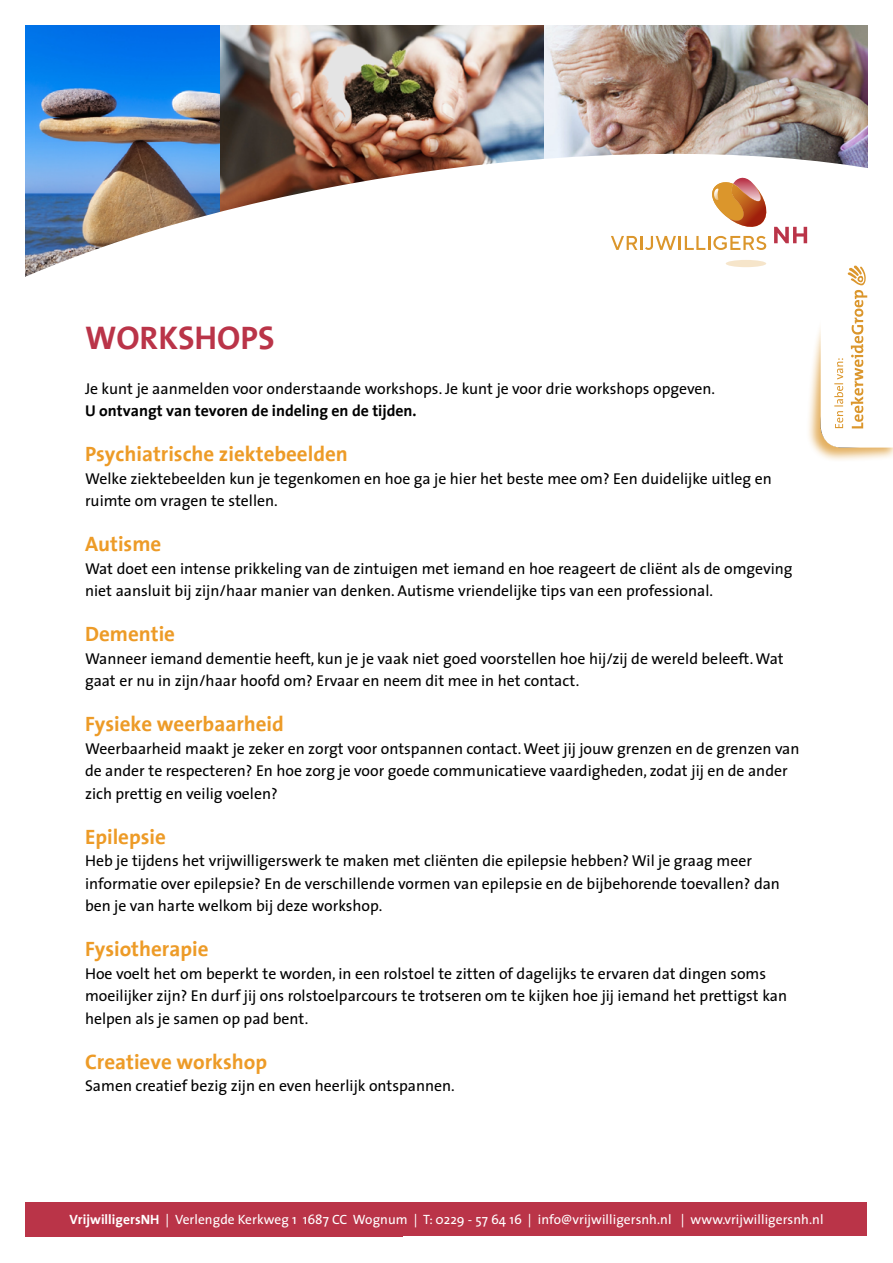
<style>
.page{position:relative;width:893px;height:1263px;background:#fff}
.page>*{position:absolute;margin:0;border:0;box-sizing:border-box;transform-origin:0 0}
.t1{font:700 33px "The Sans";color:#ba3448}
.t2{font:700 21px "The Sans";color:#ed9b27}
.t3{font:15.75px/22.5px "The Sans";color:#000}
.t4{font:700 15.75px "The Sans";color:#000}
.t5{font:13.5px "The Sans";letter-spacing:.005em;color:#fff}
.s1{font-weight:700}
</style>
<div class="page">
<div style="left:26px;top:1202px;width:841px;height:34px;background:#ba3448"></div>
<img style="left:219px;top:26px;width:326px;height:120px">
<img style="left:545px;top:26px;width:322px;height:120px">
<img style="left:26px;top:26px;width:193px;height:120px">
<img style="left:25px;top:146px;width:843px;height:131px">
<svg style="left:611px;top:175px;width:196px;height:75px"></svg>
<div style="left:726px;top:260px;width:40px;height:7px;background:#f6e5ca;border-radius:50%"></div>
<div style="left:806px;top:314px;width:87px;height:148px;background:#db962c;opacity:.75"></div>
<svg style="left:821px;top:251px;width:72px;height:197px"></svg>
<h1 class="t1" style="left:85px;top:310px;width:191px">WORKSHOPS</h1>
<p class="t3" style="left:85px;top:377px;width:632px">Je kunt je aanmelden voor onderstaande workshops. Je kunt je voor drie workshops opgeven.</p>
<p class="t4" style="left:85px;top:398px;width:333px">U ontvangt van tevoren de indeling en de tijden.</p>
<h2 class="t2" style="left:85px;top:436px;width:264px">Psychiatrische ziektebeelden</h2>
<p class="t3" style="left:85px;top:467px;width:688px">Welke ziektebeelden kun je tegenkomen en hoe ga je hier het beste mee om? Een duidelijke uitleg en ruimte om vragen te stellen.</p>
<h2 class="t2" style="left:85px;top:526px;width:78px">Autisme</h2>
<p class="t3" style="left:85px;top:557px;width:709px">Wat doet een intense prikkeling van de zintuigen met iemand en hoe reageert de cliënt als de omgeving niet aansluit bij zijn/haar manier van denken. Autisme vriendelijke tips van een professional.</p>
<h2 class="t2" style="left:85px;top:616px;width:92px">Dementie</h2>
<p class="t3" style="left:85px;top:647px;width:700px">Wanneer iemand dementie heeft, kun je je vaak niet goed voorstellen hoe hij/zij de wereld beleeft. Wat gaat er nu in zijn/haar hoofd om? Ervaar en neem dit mee in het contact.</p>
<h2 class="t2" style="left:85px;top:706px;width:200px">Fysieke weerbaarheid</h2>
<p class="t3" style="left:85px;top:737px;width:716px">Weerbaarheid maakt je zeker en zorgt voor ontspannen contact. Weet jij jouw grenzen en de grenzen van de ander te respecteren? En hoe zorg je voor goede communicatieve vaardigheden, zodat jij en de ander zich prettig en veilig voelen?</p>
<h2 class="t2" style="left:85px;top:819px;width:82px">Epilepsie</h2>
<p class="t3" style="left:85px;top:849px;width:696px">Heb je tijdens het vrijwilligerswerk te maken met cliënten die epilepsie hebben? Wil je graag meer informatie over epilepsie? En de verschillende vormen van epilepsie en de bijbehorende toevallen? dan ben je van harte welkom bij deze workshop.</p>
<h2 class="t2" style="left:85px;top:931px;width:125px">Fysiotherapie</h2>
<p class="t3" style="left:85px;top:962px;width:704px">Hoe voelt het om beperkt te worden, in een rolstoel te zitten of dagelijks te ervaren dat dingen soms moeilijker zijn? En durf jij ons rolstoelparcours te trotseren om te kijken hoe jij iemand het prettigst kan helpen als je samen op pad bent.</p>
<h2 class="t2" style="left:85px;top:1044px;width:184px">Creatieve workshop</h2>
<p class="t3" style="left:85px;top:1074px;width:371px">Samen creatief bezig zijn en even heerlijk ontspannen.</p>
<p class="t5" style="left:69px;top:1208px;width:756px"><span class="s1">VrijwilligersNH</span> | Verlengde Kerkweg 1 1687 CC Wognum | T: 0229 - 57 64 16 | info@vrijwilligersnh.nl | www.vrijwilligersnh.nl</p>
</div>
